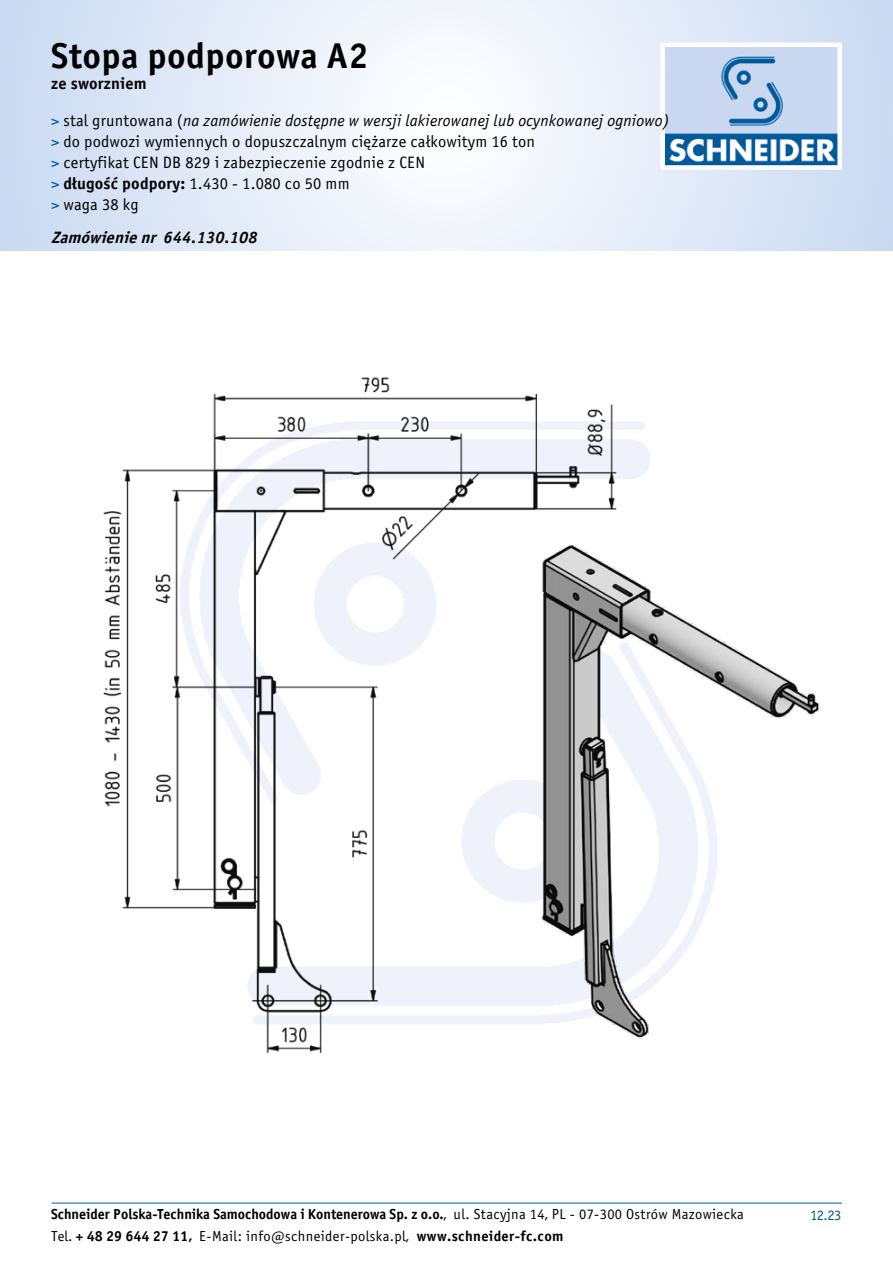
<style>
.page{position:relative;width:893px;height:1263px;background:#fff}
.page>*{position:absolute;margin:0;border:0;box-sizing:border-box;transform-origin:0 0}
.t1{font:36px "Officina Sans Bold ITC";letter-spacing:.01em;color:#000}
.t2{font:16.5px/21px "Officina Sans Book ITC";letter-spacing:.01em;color:#000}
.t3{font:italic 16.5px "Officina Sans Bold ITC";color:#000}
.t4{font:16.5px "Officina Sans Bold ITC";letter-spacing:.01em;color:#000}
.t5{font:14.55px "Officina Sans Bold ITC";color:#000}
.t6{font:14.55px "Officina Sans Book ITC";letter-spacing:.025em;color:#000}
.t7{font:14.55px "Officina Sans Book ITC";color:#005a9a}
.s1{color:#005a9a}
.s2{font-style:italic}
.s3{font-family:"Officina Sans Bold ITC"}
.s4{font-style:inherit}
.s5{font-family:"Officina Sans Book ITC"}
</style>
<div class="page">
<svg style="left:0;top:0;width:893px;height:251px"></svg>
<img style="left:665px;top:48px;width:172px;height:117px">
<div style="left:660px;top:43px;width:182px;height:127px;border:4px solid #fff"></div>
<img style="left:103px;top:377px;width:717px;height:676px">
<hr style="left:52px;top:1203px;width:790px;height:1px;background:#005a9a">
<h1 class="t1" style="left:51px;top:34px;width:319px">Stopa podporowa A2</h1>
<p class="t4" style="left:51px;top:74px;width:97px">ze sworzniem</p>
<p class="t2" style="left:51px;top:110px;width:620px"><span class="s1">&gt;</span> stal gruntowana (<span class="s2">na zamówienie dostępne w wersji lakierowanej lub ocynkowanej ogniowo) </span><span class="s1">&gt;</span> do podwozi wymiennych o dopuszczalnym ciężarze całkowitym 16 ton<br><span class="s1">&gt;</span> certyfikat CEN DB 829 i zabezpieczenie zgodnie z CEN<br><span class="s1">&gt;</span> <span class="s3">długość podpory:</span> 1.430 - 1.080 co 50 mm<br><span class="s1">&gt;</span> waga 38 kg</p>
<p class="t3" style="left:51px;top:227px;width:208px">Zamówienienr <span class="s4">644.130.108</span></p>
<p class="t5" style="left:51px;top:1205px;width:694px">Schneider Polska-Technika Samochodowa i Kontenerowa Sp. z o.o.<span class="s5">, ul. Stacyjna 14, PL - 07-300 Ostrów Mazowiecka</span></p>
<p class="t7" style="left:810px;top:1207px;width:33px">12.23</p>
<p class="t6" style="left:51px;top:1227px;width:514px">Tel. <span class="s3">+ 48 29 644 27 11,</span> E-Mail: info@schneider-polska.pl, <span class="s3">www.schneider-fc.com</span></p>
</div>
